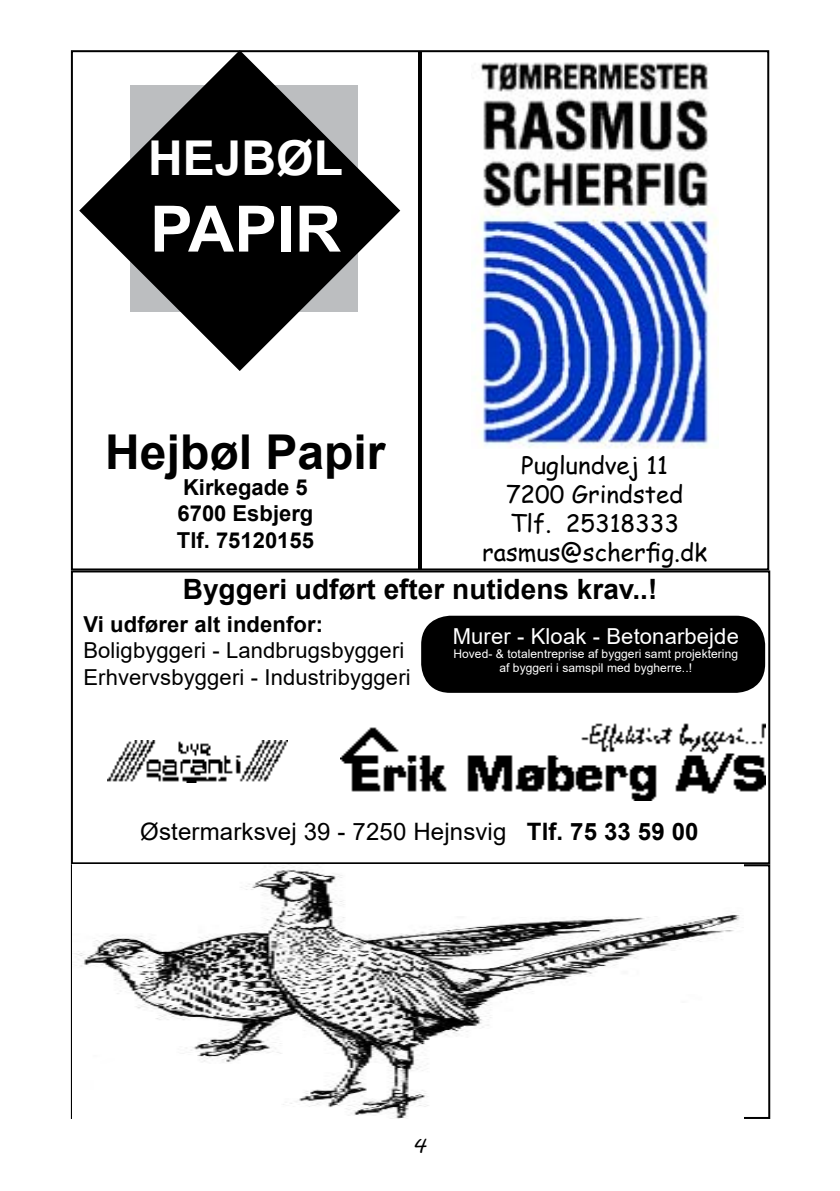
<style>
.page{position:relative;width:840px;height:1191px;background:#fff}
.page>*{position:absolute;margin:0;border:0;box-sizing:border-box;transform-origin:0 0}
.t1{font:700 64px "Arial";color:#fff}
.t2{font:700 48px "Arial";color:#000}
.t3{font:700 48px "Arial";color:#fff}
.t4{font:700 28px "Arial";color:#000}
.t5{font:24px/28.8px "Comic Sans MS";color:#000;text-align:center}
.t6{font:24px "Arial";letter-spacing:.005em;color:#000}
.t7{font:22px/26.4px "Arial";letter-spacing:.005em;color:#000}
.t8{font:700 22px/26.4px "Arial";color:#000}
.t9{font:22px "Arial";letter-spacing:.005em;color:#fff}
.t10{font:20px "MV Boli";color:#000}
.t11{font:12px/14.4px "Arial";letter-spacing:.005em;color:#fff;text-align:center}
.s1{font-weight:700}
</style>
<div class="page">
<div style="left:423px;top:617px;width:339px;height:74px;background:#000;border-radius:27px"></div>
<div style="left:421px;top:615px;width:343px;height:78px;border:4px solid #000;border-radius:27px"></div>
<svg style="left:79px;top:53px;width:322px;height:318px"></svg>
<img style="left:107px;top:740px;width:180px;height:42px">
<img style="left:340px;top:723px;width:424px;height:77px">
<img style="left:477px;top:62px;width:240px;height:387px">
<div style="left:71px;top:50px;width:349px;height:520px;border:2px solid #000"></div>
<div style="left:420px;top:50px;width:348px;height:520px;border:2px solid #000"></div>
<div style="left:71px;top:570px;width:698px;height:294px;border:2px solid #000"></div>
<img style="left:75px;top:864px;width:665px;height:255px">
<h2 class="t3" style="left:148px;top:124px;width:196px">HEJBØL</h2>
<h1 class="t1" style="left:150px;top:184px;width:192px">PAPIR</h1>
<h2 class="t2" style="left:105px;top:418px;width:282px">Hejbøl Papir</h2>
<h3 class="t8" style="left:177px;top:474px;width:138px">Kirkegade 5<br>6700 Esbjerg<br>Tlf. 75120155</h3>
<h3 class="t4" style="left:183px;top:569px;width:475px">Byggeri udført efter nutidens krav..!</h3>
<h3 class="t8" style="left:83px;top:611px;width:241px">Vi udfører alt indenfor:</h3>
<h3 class="t7" style="left:83px;top:637px;width:328px">Boligbyggeri - Landbrugsbyggeri<br>Erhvervsbyggeri - Industribyggeri</h3>
<h3 class="t5" style="left:482px;top:450px;width:226px">Puglundvej 11<br>7200 Grindsted<br>Tlf. 25318333 rasmus@scherfig.dk</h3>
<h3 class="t9" style="left:452px;top:621px;width:287px">Murer - Kloak - Betonarbejde</h3>
<p class="t11" style="left:453px;top:646px;width:286px">Hoved- &amp; totalentreprise af byggeri samt projektering af byggeri i samspil med bygherre..!</p>
<h3 class="t6" style="left:140px;top:815px;width:559px">Østermarksvej 39 - 7250 Hejnsvig <span class="s1">Tlf. 75 33 59 00</span></h3>
<h3 class="t10" style="left:413px;top:1132px;width:15px">4</h3>
</div>
